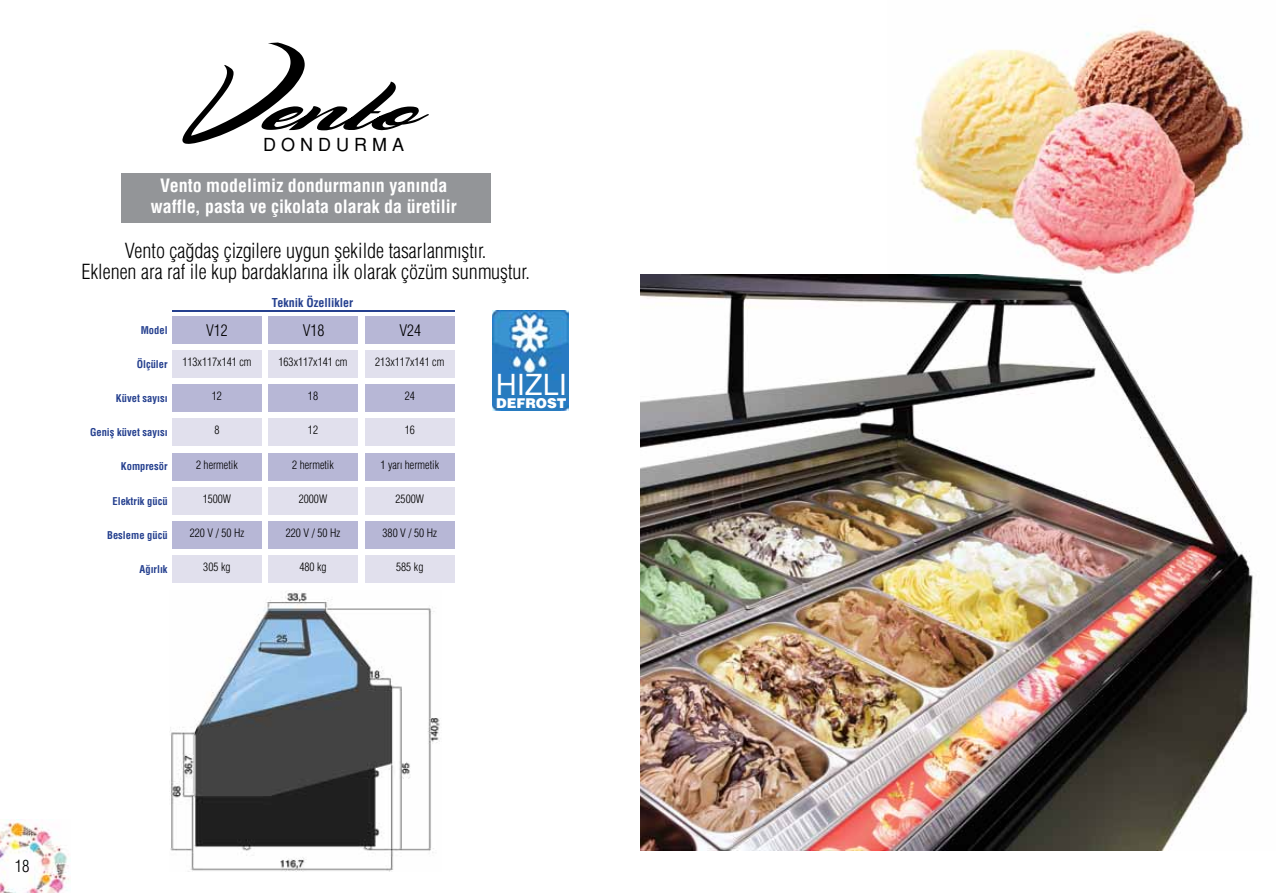
<style>
.page{position:relative;width:1276px;height:893px;background:#fff}
.page>*{position:absolute;margin:0;border:0;box-sizing:border-box;transform-origin:0 0}
.t1{font:29.1px "Helvetica Normal Tr";color:#fff}
.t2{font:20.25px/21px "Helvetica Condensed Light Tr";color:#000;text-align:center}
.t3{font:18px/21.6px "Helvetica Cond Bold Tr";color:#fff;text-align:center}
.t4{font:18px "Helvetica Normal Tr";letter-spacing:.28em;color:#000}
.t5{font:16.5px "Helvetica Condensed Light Tr";color:#000}
.t6{font:15.6px "Helvetica Condensed Light Tr";color:#000}
.t7{font:13.5px "Helvetica Black Tr";color:#fff}
.t8{font:12px "Helvetica Cond Bold Tr";color:#25408f}
.t9{font:11.4px "Helvetica Condensed Light Tr";color:#000}
.t10{font:10.5px "Helvetica Cond Bold Tr";color:#25408f}
</style>
<div class="page">
<img style="left:0;top:819px;width:69px;height:74px">
<img style="left:913px;top:29px;width:336px;height:245px">
<img style="left:640px;top:274px;width:613px;height:576px">
<img style="left:170px;top:592px;width:270px;height:279px">
<hr style="left:172px;top:310px;width:283px;height:2px;background:#25408f">
<div style="left:268px;top:316px;width:90px;height:27px;background:#b7b7d6"></div>
<div style="left:268px;top:350px;width:90px;height:28px;background:#e1e0ed"></div>
<div style="left:268px;top:487px;width:90px;height:27px;background:#e1e0ed"></div>
<div style="left:268px;top:521px;width:90px;height:27px;background:#b7b7d6"></div>
<div style="left:268px;top:555px;width:90px;height:28px;background:#e1e0ed"></div>
<div style="left:268px;top:385px;width:90px;height:27px;background:#b7b7d6"></div>
<div style="left:268px;top:419px;width:90px;height:27px;background:#e1e0ed"></div>
<div style="left:268px;top:453px;width:90px;height:27px;background:#b7b7d6"></div>
<div style="left:365px;top:316px;width:90px;height:27px;background:#b7b7d6"></div>
<div style="left:365px;top:350px;width:90px;height:28px;background:#e1e0ed"></div>
<div style="left:365px;top:487px;width:90px;height:27px;background:#e1e0ed"></div>
<div style="left:365px;top:521px;width:90px;height:27px;background:#b7b7d6"></div>
<div style="left:365px;top:555px;width:90px;height:28px;background:#e1e0ed"></div>
<div style="left:365px;top:385px;width:90px;height:27px;background:#b7b7d6"></div>
<div style="left:365px;top:419px;width:90px;height:27px;background:#e1e0ed"></div>
<div style="left:365px;top:453px;width:90px;height:27px;background:#b7b7d6"></div>
<div style="left:172px;top:316px;width:90px;height:27px;background:#b7b7d6"></div>
<div style="left:172px;top:350px;width:90px;height:28px;background:#e1e0ed"></div>
<div style="left:172px;top:487px;width:90px;height:27px;background:#e1e0ed"></div>
<div style="left:172px;top:521px;width:90px;height:27px;background:#b7b7d6"></div>
<div style="left:172px;top:555px;width:90px;height:28px;background:#e1e0ed"></div>
<div style="left:172px;top:385px;width:90px;height:27px;background:#b7b7d6"></div>
<div style="left:172px;top:419px;width:90px;height:27px;background:#e1e0ed"></div>
<div style="left:172px;top:453px;width:90px;height:27px;background:#b7b7d6"></div>
<img style="left:492px;top:310px;width:76px;height:101px">
<svg style="left:182px;top:43px;width:247px;height:101px"></svg>
<div style="left:121px;top:173px;width:369px;height:50px;background:#939598"></div>
<h3 class="t4" style="left:263px;top:134px;width:143px">DONDURMA</h3>
<h3 class="t3" style="left:151px;top:174px;width:307px">Vento modelimiz dondurmanın yanında waffle, pasta ve çikolata olarak da üretilir</h3>
<h2 class="t2" style="left:81px;top:240px;width:450px">Vento çağdaş çizgilere uygun şekilde tasarlanmıştır.<br>Eklenen ara raf ile kup bardaklarına ilk olarak çözüm sunmuştur.</h2>
<p class="t8" style="left:272px;top:295px;width:83px">Teknik Özellikler</p>
<p class="t10" style="left:141px;top:324px;width:28px">Model</p>
<h3 class="t6" style="left:206px;top:321px;width:23px">V12</h3>
<h3 class="t6" style="left:303px;top:321px;width:23px">V18</h3>
<h3 class="t6" style="left:399px;top:321px;width:23px">V24</h3>
<p class="t10" style="left:137px;top:358px;width:32px">Ölçüler</p>
<p class="t9" style="left:182px;top:355px;width:71px">113x117x141 cm</p>
<p class="t9" style="left:278px;top:355px;width:71px">163x117x141 cm</p>
<p class="t9" style="left:375px;top:355px;width:71px">213x117x141 cm</p>
<p class="t10" style="left:116px;top:392px;width:53px">Küvet sayısı</p>
<p class="t9" style="left:212px;top:390px;width:12px">12</p>
<p class="t9" style="left:308px;top:390px;width:12px">18</p>
<p class="t9" style="left:405px;top:390px;width:12px">24</p>
<p class="t10" style="left:90px;top:426px;width:79px">Geniş küvet sayısı</p>
<p class="t9" style="left:214px;top:424px;width:7px">8</p>
<p class="t9" style="left:308px;top:424px;width:12px">12</p>
<p class="t9" style="left:405px;top:424px;width:12px">16</p>
<p class="t10" style="left:121px;top:460px;width:48px">Kompresör</p>
<p class="t9" style="left:196px;top:458px;width:43px">2 hermetik</p>
<p class="t9" style="left:292px;top:458px;width:43px">2 hermetik</p>
<p class="t9" style="left:380px;top:458px;width:60px">1 yarı hermetik</p>
<p class="t10" style="left:112px;top:494px;width:57px">Elektrik gücü</p>
<p class="t9" style="left:203px;top:492px;width:30px">1500W</p>
<p class="t9" style="left:299px;top:492px;width:30px">2000W</p>
<p class="t9" style="left:395px;top:492px;width:30px">2500W</p>
<p class="t10" style="left:107px;top:529px;width:62px">Besleme gücü</p>
<p class="t9" style="left:190px;top:526px;width:56px">220 V / 50 Hz</p>
<p class="t9" style="left:286px;top:526px;width:56px">220 V / 50 Hz</p>
<p class="t9" style="left:382px;top:526px;width:56px">380 V / 50 Hz</p>
<p class="t10" style="left:140px;top:563px;width:30px">Ağırlık</p>
<p class="t9" style="left:203px;top:560px;width:29px">305 kg</p>
<p class="t9" style="left:299px;top:560px;width:29px">480 kg</p>
<p class="t9" style="left:396px;top:560px;width:29px">585 kg</p>
<h1 class="t1" style="left:496px;top:368px;width:72px">HIZLI</h1>
<p class="t7" style="left:496px;top:394px;width:72px">DEFROST</p>
<h3 class="t5" style="left:15px;top:856px;width:16px">18</h3>
</div>
